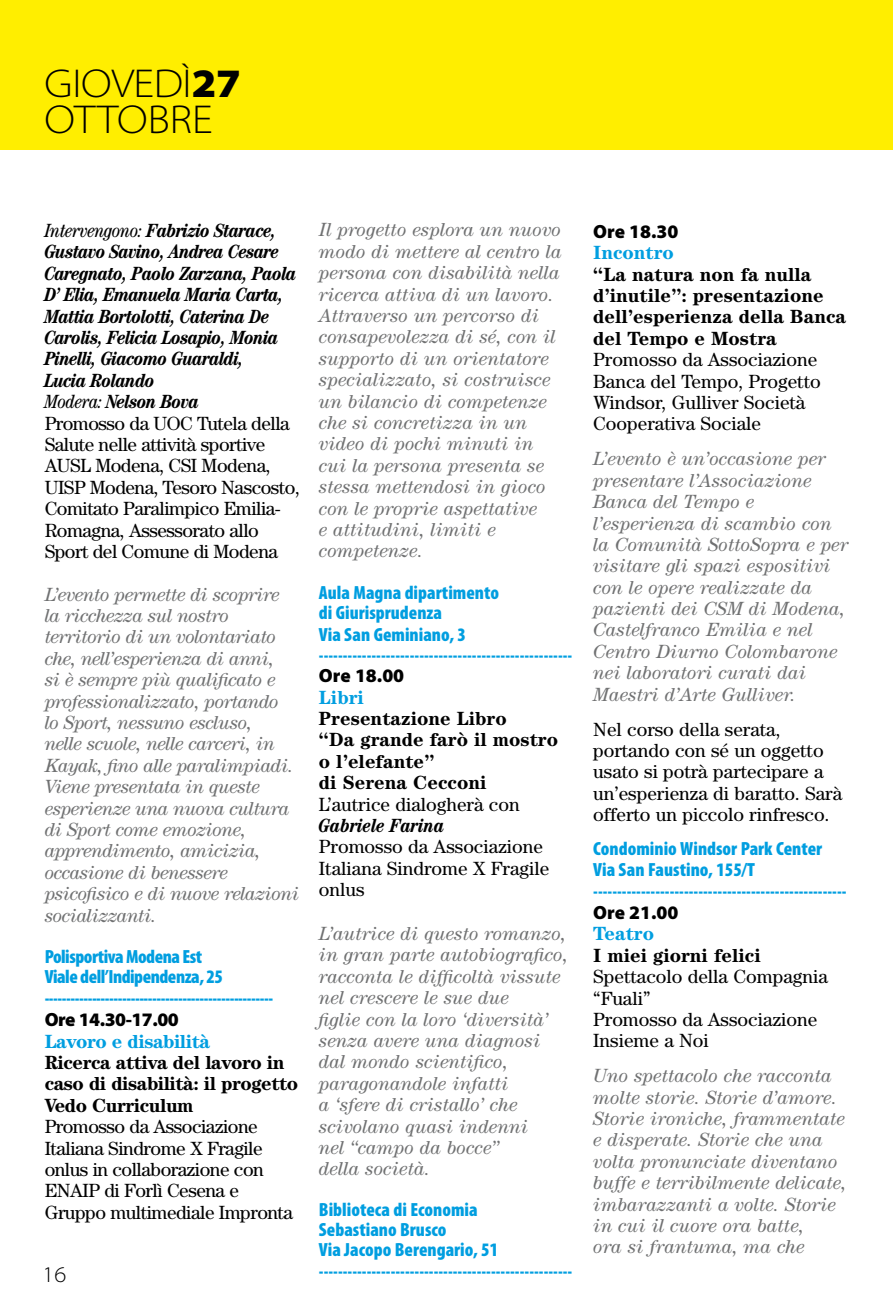
<style>
.page{position:relative;width:893px;height:1308px;background:#fff}
.page>*{position:absolute;margin:0;border:0;box-sizing:border-box;transform-origin:0 0}
.t1{font:300 semi-expanded 40.5px/36px "Myriad Pro";letter-spacing:-.01em;color:#000}
.t2{font:300 semi-expanded 22.5px "Myriad Pro";color:#000}
.t3{font:italic 19.12px/21.4px "Century Std";color:#707172}
.t4{font:italic 19.12px/21.4px "Century Std";letter-spacing:-.025em;color:#707172}
.t5{font:19.12px/21.4px "Century";color:#000}
.t6{font:900 condensed 19.12px/20.9px "Myriad Pro";color:#009ee0}
.t7{font:19.12px/21.4px "Century";letter-spacing:-.025em;color:#000}
.t8{font:italic 700 condensed 19.12px/21.4px "Century Std";letter-spacing:-.025em;color:#000}
.t9{font:700 19.12px/21.4px "Century";color:#000}
.t10{font:900 condensed 19.12px/20.9px "Myriad Pro";letter-spacing:-.025em;color:#009ee0}
.t11{font:700 19.12px/21.4px "Century";letter-spacing:-.025em;color:#000}
.t12{font:700 19.12px "Century";letter-spacing:-.015em;color:#009ee0}
.t13{font:900 19.12px "Myriad Pro";letter-spacing:-.005em;color:#000}
.t14{font:italic 700 condensed 19.12px "Century";color:#000}
.t15{font:900 19.12px "Myriad Pro";letter-spacing:-.025em;color:#000}
.s1{font-weight:900}
.s2{font-weight:400}
</style>
<div class="page">
<div style="left:0;top:0;width:893px;height:150px;background:#fe0"></div>
<h1 class="t1" style="left:45px;top:65px;width:198px">GIOVEDÌ<span class="s1">27<br></span>OTTOBRE</h1>
<p class="t8" style="left:45px;top:220px;width:254px"><span class="s2">Intervengono:</span> Fabrizio Starace,<br>Gustavo Savino, Andrea Cesare<br>Caregnato, Paolo Zarzana, Paola<br>D’ Elia, Emanuela Maria Carta,<br>Mattia Bortolotti, Caterina De<br>Carolis, Felicia Losapio, Monia<br>Pinelli, Giacomo Guaraldi,<br>Lucia Rolando<br><span class="s2">Modera:</span> Nelson Bova</p>
<p class="t7" style="left:45px;top:412px;width:257px">Promosso da UOC Tutela della<br>Salute nelle attività sportive<br>AUSL Modena, CSI Modena,<br>UISP Modena, Tesoro Nascosto,<br>Comitato Paralimpico Emilia-<br>Romagna, Assessorato allo<br>Sport del Comune di Modena</p>
<p class="t4" style="left:45px;top:583px;width:256px">L’evento permette di scoprire la ricchezza sul nostro territorio di un volontariato che, nell’esperienza di anni,<br>si è sempre più qualificato e professionalizzato, portando<br>lo Sport, nessuno escluso,<br>nelle scuole, nelle carceri, in<br>Kayak, fino alle paralimpiadi.<br>Viene presentata in queste esperienze una nuova cultura di Sport come emozione, apprendimento, amicizia, occasione di benessere psicofisico e di nuove relazioni socializzanti.</p>
<p class="t10" style="left:45px;top:945px;width:230px">Polisportiva Modena Est<br>Viale dell’Indipendenza, 25 -----------------------------------------------------</p>
<p class="t15" style="left:45px;top:1007px;width:136px">Ore 14.30-17.00</p>
<p class="t12" style="left:45px;top:1029px;width:167px">Lavoro e disabilità</p>
<p class="t11" style="left:45px;top:1051px;width:255px">Ricerca attiva del lavoro in caso di disabilità: il progetto<br>Vedo Curriculum</p>
<p class="t7" style="left:45px;top:1115px;width:250px">Promosso da Associazione<br>Italiana Sindrome X Fragile onlus in collaborazione con<br>ENAIP di Forlì Cesena e<br>Gruppo multimediale Impronta</p>
<p class="t2" style="left:43px;top:1260px;width:25px">16</p>
<p class="t3" style="left:319px;top:219px;width:244px">Il progetto esplora un nuovo modo di mettere al centro la persona con disabilità nella ricerca attiva di un lavoro.<br>Attraverso un percorso di consapevolezza di sé, con il supporto di un orientatore specializzato, si costruisce un bilancio di competenze che si concretizza in un video di pochi minuti in cui la persona presenta se stessa mettendosi in gioco con le proprie aspettative<br>e attitudini, limiti e competenze.</p>
<p class="t6" style="left:319px;top:581px;width:255px">Aula Magna dipartimento<br>di Giurisprudenza<br>Via San Geminiano, 3 -----------------------------------------------------</p>
<p class="t13" style="left:319px;top:663px;width:87px">Ore 18.00</p>
<p class="t12" style="left:319px;top:685px;width:46px">Libri</p>
<p class="t9" style="left:319px;top:707px;width:241px">Presentazione Libro<br>“Da grande farò il mostro o l’elefante”<br>di Serena Cecconi</p>
<p class="t5" style="left:319px;top:793px;width:202px">L’autrice dialogherà con</p>
<p class="t14" style="left:319px;top:814px;width:127px">Gabriele Farina</p>
<p class="t5" style="left:319px;top:836px;width:232px">Promosso da Associazione<br>Italiana Sindrome X Fragile onlus</p>
<p class="t3" style="left:319px;top:922px;width:251px">L’autrice di questo romanzo, in gran parte autobiografico, racconta le difficoltà vissute nel crescere le sue due<br>figlie con la loro ‘diversità’ senza avere una diagnosi dal mondo scientifico, paragonandole infatti<br>a ‘sfere di cristallo’ che scivolano quasi indenni<br>nel “campo da bocce”<br>della società.</p>
<p class="t6" style="left:319px;top:1198px;width:255px">Biblioteca di Economia<br>Sebastiano Brusco<br>Via Jacopo Berengario, 51 -----------------------------------------------------</p>
<p class="t13" style="left:593px;top:219px;width:87px">Ore 18.30</p>
<p class="t12" style="left:593px;top:241px;width:82px">Incontro</p>
<p class="t9" style="left:593px;top:263px;width:254px">“La natura non fa nulla d’inutile”: presentazione dell’esperienza della Banca del Tempo e Mostra</p>
<p class="t5" style="left:593px;top:349px;width:229px">Promosso da Associazione<br>Banca del Tempo, Progetto<br>Windsor, Gulliver Società<br>Cooperativa Sociale</p>
<p class="t3" style="left:593px;top:448px;width:257px">L’evento è un’occasione per presentare l’Associazione<br>Banca del Tempo e l’esperienza di scambio con la Comunità SottoSopra e per visitare gli spazi espositivi con le opere realizzate da pazienti dei CSM di Modena,<br>Castelfranco Emilia e nel<br>Centro Diurno Colombarone nei laboratori curati dai<br>Maestri d’Arte Gulliver.</p>
<p class="t5" style="left:593px;top:718px;width:251px">Nel corso della serata, portando con sé un oggetto usato si potrà partecipare a un’esperienza di baratto. Sarà offerto un piccolo rinfresco.</p>
<p class="t6" style="left:593px;top:837px;width:255px">Condominio Windsor Park Center<br>Via San Faustino, 155/T -----------------------------------------------------</p>
<p class="t13" style="left:593px;top:899px;width:87px">Ore 21.00</p>
<p class="t12" style="left:593px;top:922px;width:62px">Teatro</p>
<p class="t9" style="left:593px;top:944px;width:169px">I miei giorni felici</p>
<p class="t5" style="left:593px;top:965px;width:236px">Spettacolo della Compagnia “Fuali”<br>Promosso da Associazione<br>Insieme a Noi</p>
<p class="t3" style="left:593px;top:1064px;width:255px">Uno spettacolo che racconta molte storie. Storie d’amore.<br>Storie ironiche, frammentate e disperate. Storie che una volta pronunciate diventano buffe e terribilmente delicate, imbarazzanti a volte. Storie in cui il cuore ora batte,<br>ora si frantuma, ma che</p>
</div>
